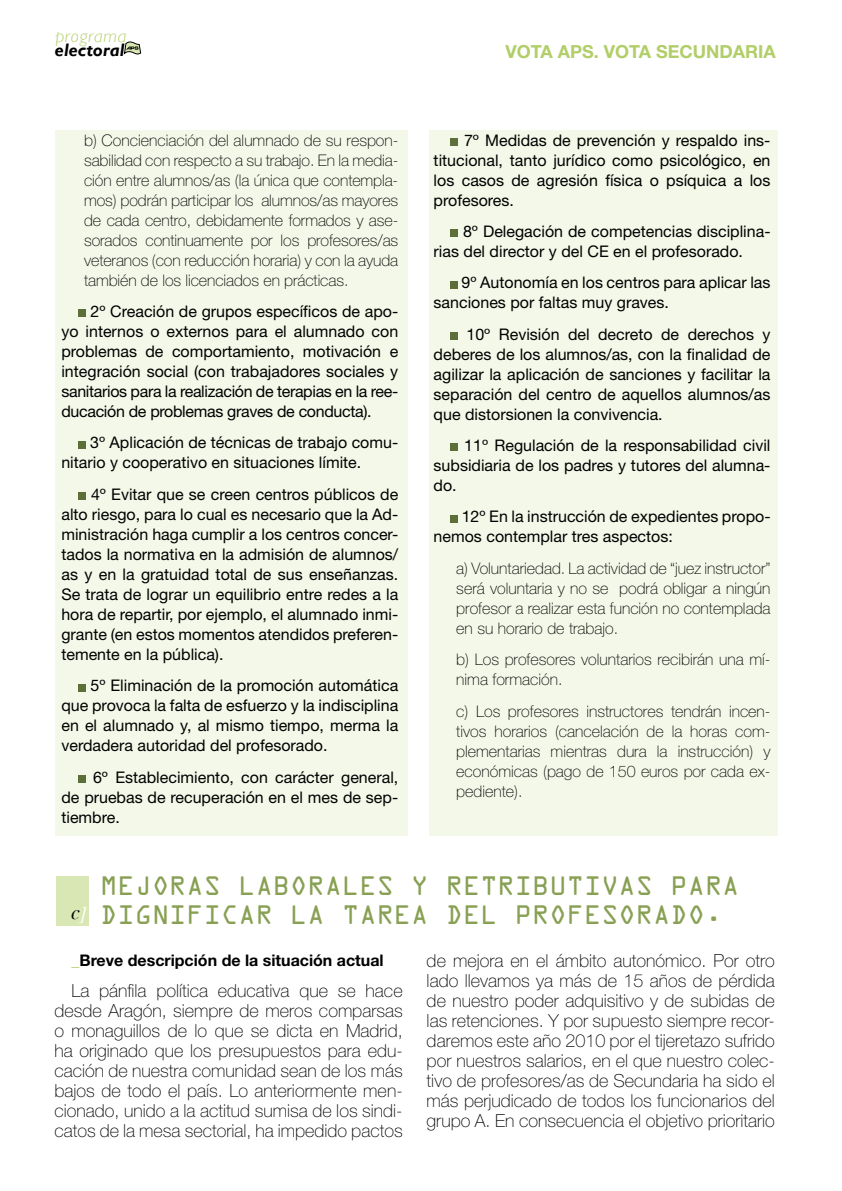
<style>
.page{position:relative;width:842px;height:1191px;background:#fff}
.page>*{position:absolute;margin:0;border:0;box-sizing:border-box;transform-origin:0 0}
.t1{font:24px/28.8px "OCRA Std";color:#88a053}
.t2{font:100 18px/20px "Helvetica Neue LT Std";color:#000;text-align:justify}
.t3{font:700 18px "Helvetica Neue LT Std";color:#b1ce68}
.t4{font:italic 700 18px "Gill Sans";color:#000}
.t5{font:italic 300 18px "Gill Sans";letter-spacing:.045em;color:#b1ce68}
.t6{font:16px/20px "Helvetica Neue LT Std";color:#000;text-align:justify}
.t7{font:100 16px/20px "Helvetica Neue LT Std";color:#000;text-align:justify}
.t8{font:700 16px "Helvetica Neue LT Std";color:#000}
.s1{color:#b1ce68}
</style>
<div class="page">
<svg style="left:124px;top:41px;width:18px;height:14px"></svg>
<div style="left:56px;top:876px;width:33px;height:49px;background:#d8e7b3"></div>
<div style="left:56px;top:130px;width:352px;height:705px;background:#f3f8e8"></div>
<div style="left:429px;top:130px;width:349px;height:705px;background:#f3f8e8"></div>
<div style="left:78px;top:310px;width:8px;height:7px;background:#5c6f39"></div>
<div style="left:78px;top:441px;width:8px;height:7px;background:#5c6f39"></div>
<div style="left:78px;top:492px;width:8px;height:8px;background:#5c6f39"></div>
<div style="left:78px;top:684px;width:8px;height:7px;background:#5c6f39"></div>
<div style="left:78px;top:775px;width:8px;height:7px;background:#5c6f39"></div>
<div style="left:451px;top:138px;width:7px;height:8px;background:#5c6f39"></div>
<div style="left:451px;top:230px;width:7px;height:7px;background:#5c6f39"></div>
<div style="left:451px;top:281px;width:7px;height:7px;background:#5c6f39"></div>
<div style="left:451px;top:332px;width:7px;height:8px;background:#5c6f39"></div>
<div style="left:451px;top:444px;width:7px;height:7px;background:#5c6f39"></div>
<div style="left:451px;top:515px;width:7px;height:7px;background:#5c6f39"></div>
<p class="t5" style="left:55px;top:26px;width:72px">programa</p>
<p class="t4" style="left:55px;top:39px;width:71px">electoral</p>
<p class="t7" style="left:84px;top:130px;width:316px">b) Concienciación del alumnado de su respon&shy;sabilidad con respecto a su trabajo. En la media&shy;ción entre alumnos/as (la única que contempla&shy;mos) podrán participar los alumnos/as mayores de cada centro, debidamente formados y ase&shy;sorados continuamente por los profesores/as veteranos (con reducción horaria) y con la ayuda también de los licenciados en prácticas.</p>
<p class="t6" style="left:61px;top:301px;width:338px;text-indent:29px">2º Creación de grupos específicos de apo&shy;yo internos o externos para el alumnado con problemas de comportamiento, motivación e integración social (con trabajadores sociales y sanitarios para la realización de terapias en la ree&shy;ducación de problemas graves de conducta).</p>
<p class="t6" style="left:61px;top:432px;width:338px;text-indent:29px">3º Aplicación de técnicas de trabajo comu&shy;nitario y cooperativo en situaciones límite.</p>
<p class="t6" style="left:61px;top:484px;width:338px;text-indent:30px">4º Evitar que se creen centros públicos de alto riesgo, para lo cual es necesario que la Ad&shy;ministración haga cumplir a los centros concer&shy;tados la normativa en la admisión de alumnos/ as y en la gratuidad total de sus enseñanzas.<br>Se trata de lograr un equilibrio entre redes a la hora de repartir, por ejemplo, el alumnado inmi&shy;grante (en estos momentos atendidos preferen&shy;temente en la pública).</p>
<p class="t6" style="left:61px;top:675px;width:338px;text-indent:29px">5º Eliminación de la promoción automática que provoca la falta de esfuerzo y la indisciplina en el alumnado y, al mismo tiempo, merma la verdadera autoridad del profesorado.</p>
<p class="t6" style="left:61px;top:766px;width:338px;text-indent:32px">6º Establecimiento, con carácter general, de pruebas de recuperación en el mes de sep&shy;tiembre.</p>
<p class="t3" style="left:505px;top:40px;width:272px">VOTA APS. VOTA SECUNDARIA</p>
<p class="t6" style="left:434px;top:130px;width:338px;text-indent:30px">7º Medidas de prevención y respaldo ins&shy;titucional, tanto jurídico como psicológico, en los casos de agresión física o psíquica a los profesores.</p>
<p class="t6" style="left:434px;top:221px;width:338px;text-indent:29px">8º Delegación de competencias disciplina&shy;rias del director y del CE en el profesorado.</p>
<p class="t6" style="left:434px;top:272px;width:338px;text-indent:28px">9º Autonomía en los centros para aplicar las sanciones por faltas muy graves.</p>
<p class="t6" style="left:434px;top:324px;width:338px;text-indent:33px">10º Revisión del decreto de derechos y deberes de los alumnos/as, con la finalidad de agilizar la aplicación de sanciones y facilitar la separación del centro de aquellos alumnos/as que distorsionen la convivencia.</p>
<p class="t6" style="left:434px;top:435px;width:338px;text-indent:31px">11º Regulación de la responsabilidad civil subsidiaria de los padres y tutores del alumna&shy;do.</p>
<p class="t6" style="left:434px;top:506px;width:338px;text-indent:28px">12º En la instrucción de expedientes propo&shy;nemos contemplar tres aspectos:</p>
<p class="t7" style="left:456px;top:558px;width:316px">a) Voluntariedad. La actividad de “juez instructor” será voluntaria y no se podrá obligar a ningún profesor a realizar esta función no contemplada en su horario de trabajo.</p>
<p class="t7" style="left:456px;top:649px;width:316px">b) Los profesores voluntarios recibirán una mí&shy;nima formación.</p>
<p class="t7" style="left:456px;top:701px;width:316px">c) Los profesores instructores tendrán incen&shy;tivos horarios (cancelación de la horas com&shy;plementarias mientras dura la instrucción) y económicas (pago de 150 euros por cada ex&shy;pediente).</p>
<h1 class="t1" style="left:71px;top:873px;width:670px;text-indent:29px">MEJORAS LABORALES Y RETRIBUTIVAS PARA <sup>c</sup><sup>]</sup> DIGNIFICAR LA TAREA DEL PROFESORADO.</h1>
<p class="t8" style="left:71px;top:950px;width:314px"><span class="s1">_</span>Breve descripción de la situación actual</p>
<p class="t2" style="left:54px;top:980px;width:350px;text-indent:17px">La pánfila política educativa que se hace desde Aragón, siempre de meros comparsas o monaguillos de lo que se dicta en Madrid, ha originado que los presupuestos para edu&shy;cación de nuestra comunidad sean de los más bajos de todo el país. Lo anteriormente men&shy;cionado, unido a la actitud sumisa de los sindi&shy;catos de la mesa sectorial, ha impedido pactos</p>
<p class="t2" style="left:427px;top:950px;width:350px">de mejora en el ámbito autonómico. Por otro lado llevamos ya más de 15 años de pérdida de nuestro poder adquisitivo y de subidas de las retenciones. Y por supuesto siempre recor&shy;daremos este año 2010 por el tijeretazo sufrido por nuestros salarios, en el que nuestro colec&shy;tivo de profesores/as de Secundaria ha sido el más perjudicado de todos los funcionarios del grupo A. En consecuencia el objetivo prioritario</p>
</div>
